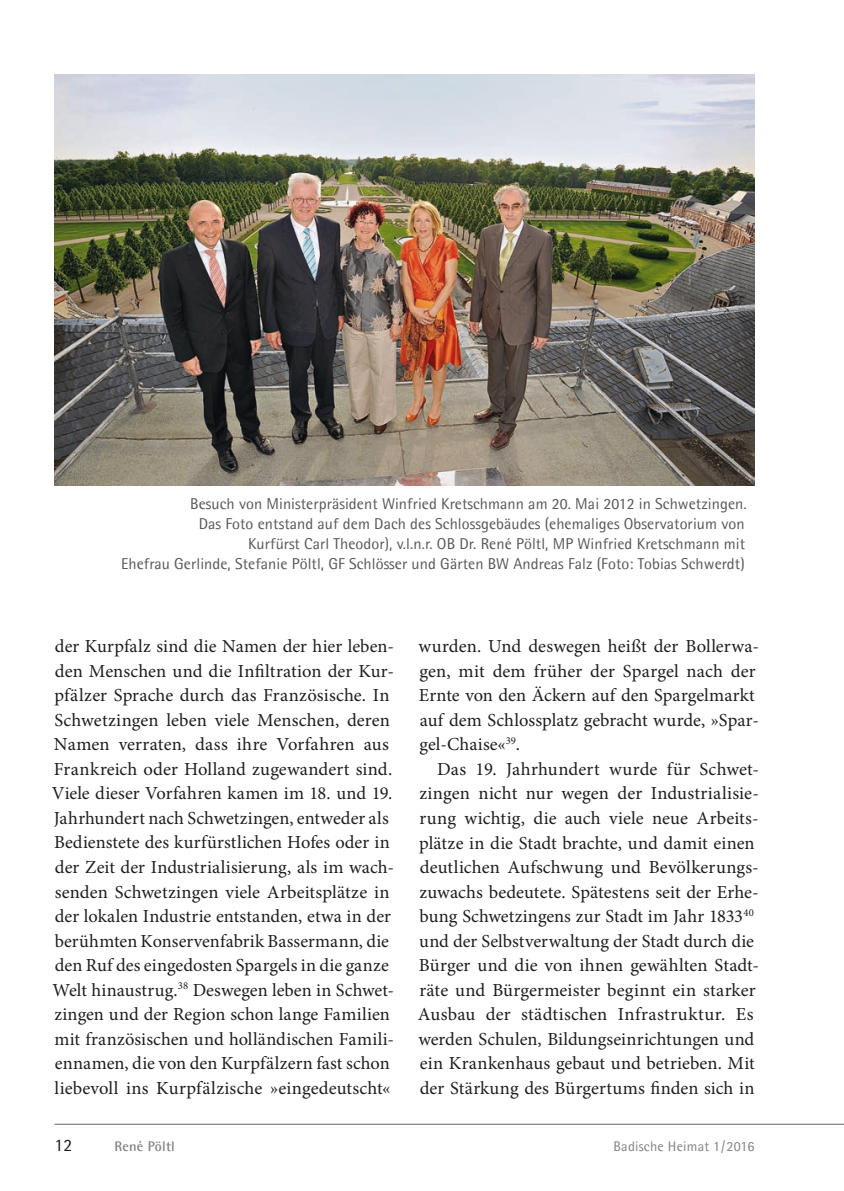
<style>
.page{position:relative;width:844px;height:1191px;background:#fff}
.page>*{position:absolute;margin:0;border:0;box-sizing:border-box;transform-origin:0 0}
.t1{font:18.38px/24.5px "Minion Pro";letter-spacing:.005em;color:#1d1e1f}
.t2{font:17.5px "Agfa Rotis Semisans";color:#1d1e1f}
.t3{font:15.75px/20.1px "Agfa Rotis Semisans";letter-spacing:.005em;color:#57585a;text-align:right}
.t4{font:14px "Agfa Rotis Semisans";letter-spacing:.015em;color:#808285}
.t5{font:700 14px "Agfa Rotis Semisans";letter-spacing:.015em;color:#808285}
</style>
<div class="page">
<hr style="left:55px;top:1124px;width:788px;height:1px;background:#636366">
<img style="left:55px;top:74px;width:699px;height:411px">
<p class="t3" style="left:121px;top:493px;width:627px">Besuch von Ministerpräsident Winfried Kretschmann am 20. Mai 2012 in Schwetzingen.<br>Das Foto entstand auf dem Dach des Schlossgebäudes (ehemaliges Observatorium von<br>Kurfürst Carl Theodor), v.l.n.r. OB Dr. René Pöltl, MP Winfried Kretschmann mit<br>Ehefrau Gerlinde, Stefanie Pöltl, GF Schlösser und Gärten BW Andreas Falz (Foto: Tobias Schwerdt)</p>
<p class="t1" style="left:52px;top:636px;width:344px">der Kurpfalz sind die Namen der hier leben&shy;den Menschen und die Infiltration der Kur&shy;pfälzer Sprache durch das Französische. In Schwetzingen leben viele Menschen, deren Namen verraten, dass ihre Vorfahren aus Frankreich oder Holland zugewandert sind.<br>Viele dieser Vorfahren kamen im 18. und 19.<br>Jahrhundert nach Schwetzingen, entweder als Bedienstete des kurfürstlichen Hofes oder in der Zeit der Industrialisierung, als im wach&shy;senden Schwetzingen viele Arbeitsplätze in der lokalen Industrie entstanden, etwa in der berühmten Konservenfabrik Bassermann, die den Ruf des eingedosten Spargels in die ganze Welt hinaustrug.<sup>38</sup> Deswegen leben in Schwet&shy;zingen und der Region schon lange Familien mit französischen und holländischen Famili&shy;ennamen, die von den Kurpfälzern fast schon liebevoll ins Kurpfälzische »eingedeutscht«</p>
<p class="t1" style="left:418px;top:636px;width:342px">wurden. Und deswegen heißt der Bollerwa-</p>
<p class="t1" style="left:419px;top:660px;width:337px">gen, mit dem früher der Spargel nach der</p>
<p class="t1" style="left:419px;top:685px;width:337px">Ernte von den Äckern auf den Spargelmarkt</p>
<p class="t1" style="left:419px;top:709px;width:340px">auf dem Schlossplatz gebracht wurde, »Spar-</p>
<p class="t1" style="left:419px;top:734px;width:102px">gel-Chaise«<sup>39</sup>.</p>
<p class="t1" style="left:437px;top:758px;width:323px">Das 19. Jahrhundert wurde für Schwet-</p>
<p class="t1" style="left:419px;top:783px;width:341px">zingen nicht nur wegen der Industrialisie-</p>
<p class="t1" style="left:419px;top:807px;width:341px">rung wichtig, die auch viele neue Arbeits-</p>
<p class="t1" style="left:419px;top:832px;width:337px">plätze in die Stadt brachte, und damit einen</p>
<p class="t1" style="left:420px;top:856px;width:340px">deutlichen Aufschwung und Bevölkerungs-</p>
<p class="t1" style="left:419px;top:881px;width:341px">zuwachs bedeutete. Spätestens seit der Erhe-</p>
<p class="t1" style="left:419px;top:905px;width:336px">bung Schwetzingens zur Stadt im Jahr 1833<sup>40</sup></p>
<p class="t1" style="left:419px;top:930px;width:336px">und der Selbstverwaltung der Stadt durch die</p>
<p class="t1" style="left:419px;top:954px;width:341px">Bürger und die von ihnen gewählten Stadt-</p>
<p class="t1" style="left:419px;top:979px;width:338px">räte und Bürgermeister beginnt ein starker</p>
<p class="t1" style="left:418px;top:1003px;width:337px">Ausbau der städtischen Infrastruktur. Es</p>
<p class="t1" style="left:418px;top:1028px;width:337px">werden Schulen, Bildungseinrichtungen und</p>
<p class="t1" style="left:420px;top:1052px;width:336px">ein Krankenhaus gebaut und betrieben. Mit</p>
<p class="t1" style="left:420px;top:1077px;width:336px">der Stärkung des Bürgertums finden sich in</p>
<p class="t2" style="left:55px;top:1134px;width:19px">12</p>
<p class="t5" style="left:114px;top:1137px;width:62px">René Pöltl</p>
<p class="t4" style="left:613px;top:1137px;width:142px">Badische Heimat 1 / 2016</p>
</div>
